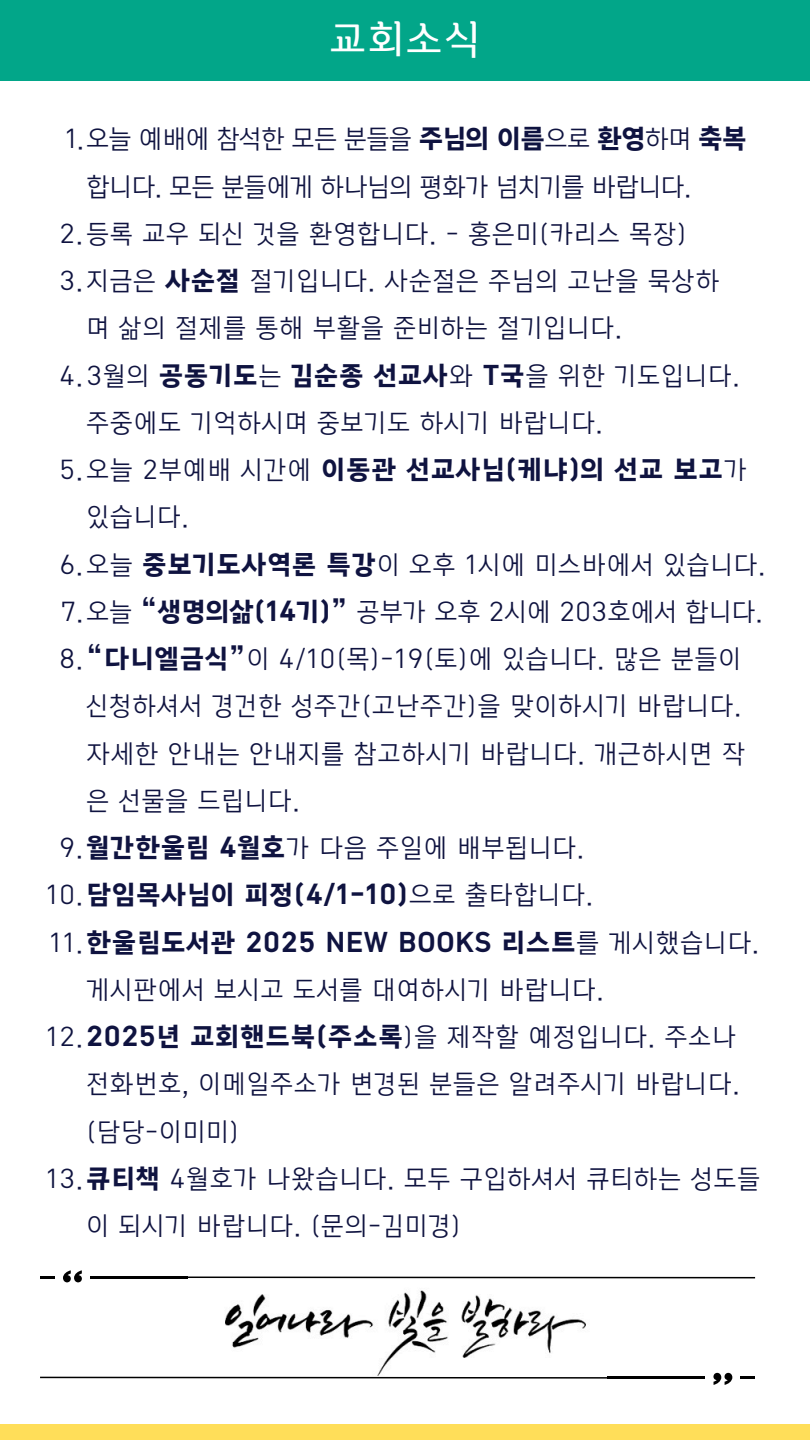
<style>
.page{position:relative;width:810px;height:1440px;background:#fff}
.page>*{position:absolute;margin:0;border:0;box-sizing:border-box;transform-origin:0 0}
.t1{font:42px "Canva YDV Somang 2 M";color:#fff}
.t2{font:25px/47.2px "Tlab Dotum Con R";letter-spacing:.05em;color:#0f1340}
.t3{font:25px/47.2px "Tlab Dotum Con R";color:#0f1340}
.t4{font:25px "Tlab Dotum Con R";letter-spacing:.025em;color:#0f1340}
.t5{font:25px "Tlab Dotum Con B";letter-spacing:.05em;color:#0f1340}
.s1{font-family:"Tlab Dotum Con B"}
.s2{font-family:"Tlab Dotum Con R"}
</style>
<div class="page">
<div style="left:0;top:0;width:810px;height:81px;background:#02a689"></div>
<div style="left:0;top:1424px;width:810px;height:16px;background:#ffde59"></div>
<svg style="left:63px;top:1270px;width:19px;height:12px"></svg>
<svg style="left:40px;top:1276px;width:15px;height:2px"></svg>
<hr style="left:90px;top:1276px;width:98px;height:2px;background:#000">
<svg style="left:713px;top:1373px;width:19px;height:12px"></svg>
<svg style="left:740px;top:1377px;width:15px;height:2px"></svg>
<hr style="left:608px;top:1377px;width:97px;height:2px;background:#000">
<img style="left:225px;top:1290px;width:361px;height:86px">
<svg style="left:186px;top:1276px;width:570px;height:3px;background:#7f7f7f"></svg>
<svg style="left:40px;top:1376px;width:569px;height:3px;background:#7e7e7e"></svg>
<h1 class="t1" style="left:329px;top:18px;width:153px">교회소식</h1>
<p class="t3" style="left:87px;top:115px;width:662px;text-indent:-21px">1.오늘 예배에 참석한 모든 분들을 <span class="s1">주님의 이름</span>으로 <span class="s1">환영</span>하며 <span class="s1">축복 </span>합니다. 모든 분들에게 하나님의 평화가 넘치기를 바랍니다.</p>
<p class="t2" style="left:59px;top:210px;width:629px">2.등록 교우 되신 것을 환영합니다. - 홍은미(카리스 목장)</p>
<p class="t2" style="left:87px;top:257px;width:634px;text-indent:-27px">3.지금은 <span class="s1">사순절</span> 절기입니다. 사순절은 주님의 고난을 묵상하 며 삶의 절제를 통해 부활을 준비하는 절기입니다.</p>
<p class="t2" style="left:87px;top:352px;width:655px;text-indent:-27px">4.3월의 <span class="s1">공동기도</span>는 <span class="s1">김순종 선교사</span>와 <span class="s1">T국</span>을 위한 기도입니다. 주중에도 기억하시며 중보기도 하시기 바랍니다.</p>
<p class="t2" style="left:87px;top:446px;width:662px;text-indent:-27px">5.오늘 2부예배 시간에 <span class="s1">이동관 선교사님(케냐)의 선교 보고</span>가 있습니다.</p>
<p class="t2" style="left:59px;top:541px;width:707px">6.오늘 <span class="s1">중보기도사역론 특강</span>이 오후 1시에 미스바에서 있습니다.</p>
<p class="t4" style="left:61px;top:596px;width:704px">7.오늘 <span class="s1">“생명의삶(14기)”</span> 공부가 오후 2시에 203호에서 합니다.</p>
<p class="t2" style="left:87px;top:635px;width:660px;text-indent:-27px">8.<span class="s1">“다니엘금식”</span>이 4/10(목)-19(토)에 있습니다. 많은 분들이 신청하셔서 경건한 성주간(고난주간)을 맞이하시기 바랍니다. 자세한 안내는 안내지를 참고하시기 바랍니다. 개근하시면 작 은 선물을 드립니다.</p>
<p class="t2" style="left:59px;top:824px;width:526px">9.<span class="s1">월간한울림 4월호</span>가 다음 주일에 배부됩니다.</p>
<p class="t5" style="left:46px;top:879px;width:548px"><span class="s2">10.</span>담임목사님이 피정(4/1-10)<span class="s2">으로 출타합니다.</span></p>
<p class="t2" style="left:87px;top:919px;width:674px;text-indent:-37px">11.<span class="s1">한울림도서관 2025 NEW BOOKS 리스트</span>를 게시했습니다. 게시판에서 보시고 도서를 대여하시기 바랍니다.</p>
<p class="t2" style="left:87px;top:1013px;width:654px;text-indent:-40px">12.<span class="s1">2025년 교회핸드북(주소록</span>)을 제작할 예정입니다. 주소나 전화번호, 이메일주소가 변경된 분들은 알려주시기 바랍니다. (담당-이미미)</p>
<p class="t2" style="left:87px;top:1155px;width:675px;text-indent:-40px">13.<span class="s1">큐티책</span> 4월호가 나왔습니다. 모두 구입하셔서 큐티하는 성도들 이 되시기 바랍니다. (문의-김미경)</p>
</div>
